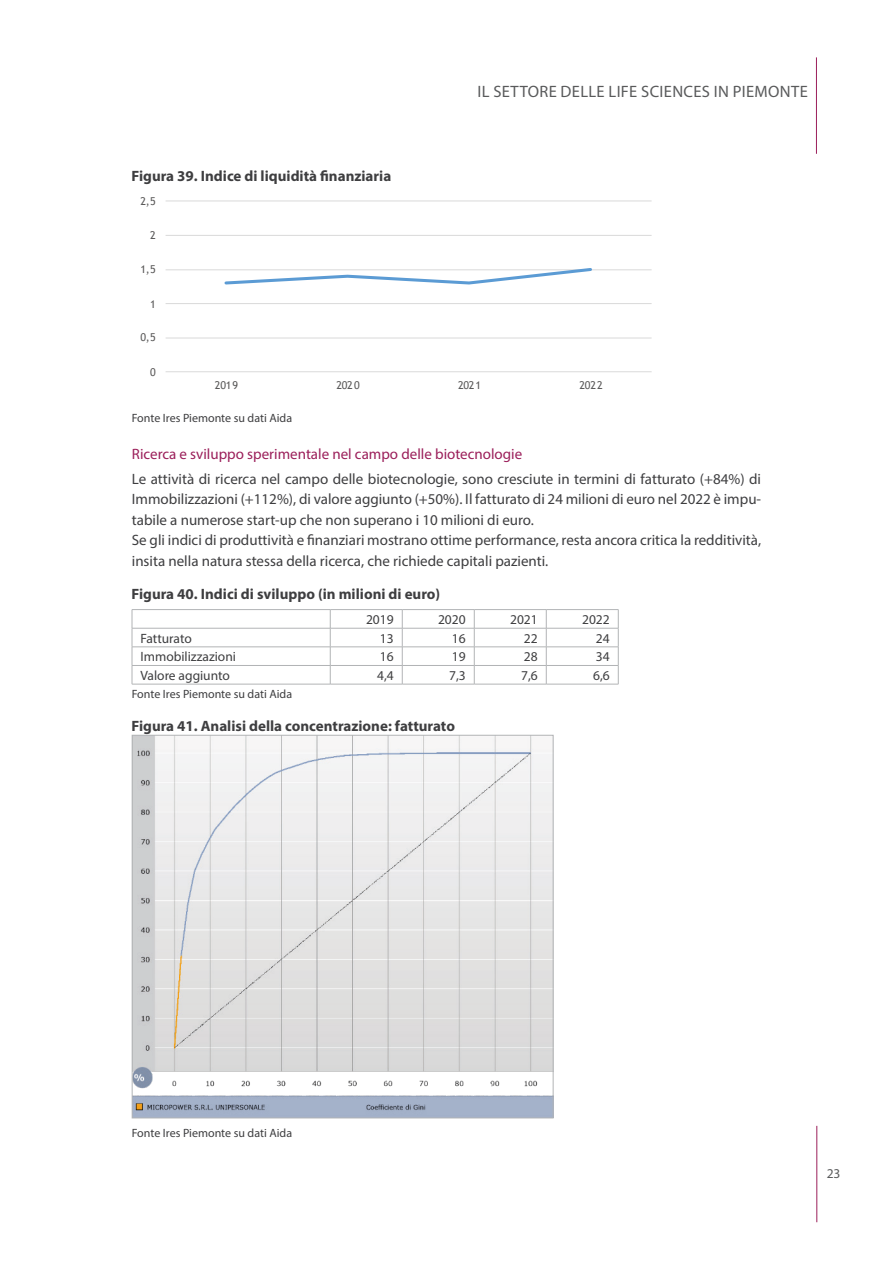
<style>
.page{position:relative;width:893px;height:1263px;background:#fff}
.page>*{position:absolute;margin:0;border:0;box-sizing:border-box;transform-origin:0 0}
.t1{font:16.5px "Myriad Pro";letter-spacing:.02em;color:#595a5b}
.Testo{font:15px/20.5px "Myriad Pro";color:#3e3e40;text-align:justify}
.Titolo_tabella_figur{font:700 15px "Myriad Pro";color:#3e3e40}
.Titolo_3{font:15px "Myriad Pro";color:#9b1f5a}
.Testo_cella{font:13.5px "Myriad Pro";color:#3e3e40}
.Testo_colonna{font:13.5px "Myriad Pro";color:#3e3e40}
.t2{font:13.5px "Myriad Pro";color:#595a5b}
.Fonte{font:12px "Myriad Pro";color:#3e3e40}
.t3{font:10.8px "Trebuchet MS";letter-spacing:-.025em;color:#5b5a5a}
</style>
<div class="page">
<hr style="left:816px;top:1126px;width:1px;height:96px;background:#9b1f5a">
<hr style="left:816px;top:57px;width:1px;height:97px;background:#9b1f5a">
<hr style="left:166px;top:337px;width:486px;height:1px;background:#dadada">
<hr style="left:166px;top:303px;width:486px;height:1px;background:#dadada">
<hr style="left:166px;top:269px;width:486px;height:1px;background:#dadada">
<hr style="left:166px;top:235px;width:486px;height:1px;background:#dadada">
<hr style="left:166px;top:200px;width:486px;height:1px;background:#dadada">
<hr style="left:166px;top:371px;width:486px;height:1px;background:#dadada">
<svg style="left:223px;top:268px;width:371px;height:17px"></svg>
<hr style="left:132px;top:609px;width:198px;height:1px;background:#b2b4b6">
<hr style="left:330px;top:609px;width:72px;height:1px;background:#b2b4b6">
<hr style="left:402px;top:609px;width:72px;height:1px;background:#b2b4b6">
<hr style="left:474px;top:609px;width:72px;height:1px;background:#b2b4b6">
<hr style="left:546px;top:609px;width:72px;height:1px;background:#b2b4b6">
<hr style="left:132px;top:628px;width:198px;height:1px;background:#b2b4b6">
<hr style="left:330px;top:628px;width:72px;height:1px;background:#b2b4b6">
<hr style="left:402px;top:628px;width:72px;height:1px;background:#b2b4b6">
<hr style="left:474px;top:628px;width:72px;height:1px;background:#b2b4b6">
<hr style="left:546px;top:628px;width:72px;height:1px;background:#b2b4b6">
<hr style="left:132px;top:647px;width:198px;height:1px;background:#b2b4b6">
<hr style="left:330px;top:647px;width:72px;height:1px;background:#b2b4b6">
<hr style="left:402px;top:647px;width:72px;height:1px;background:#b2b4b6">
<hr style="left:474px;top:647px;width:72px;height:1px;background:#b2b4b6">
<hr style="left:546px;top:647px;width:72px;height:1px;background:#b2b4b6">
<hr style="left:132px;top:665px;width:198px;height:1px;background:#b2b4b6">
<svg style="left:132px;top:610px;width:1px;height:74px"></svg>
<hr style="left:330px;top:665px;width:72px;height:1px;background:#b2b4b6">
<svg style="left:330px;top:610px;width:1px;height:74px"></svg>
<hr style="left:402px;top:665px;width:72px;height:1px;background:#b2b4b6">
<svg style="left:402px;top:610px;width:1px;height:74px"></svg>
<hr style="left:474px;top:665px;width:72px;height:1px;background:#b2b4b6">
<svg style="left:474px;top:610px;width:1px;height:74px"></svg>
<hr style="left:546px;top:665px;width:72px;height:1px;background:#b2b4b6">
<svg style="left:546px;top:610px;width:1px;height:74px"></svg>
<svg style="left:618px;top:610px;width:1px;height:74px"></svg>
<hr style="left:132px;top:684px;width:198px;height:1px;background:#b2b4b6">
<hr style="left:330px;top:684px;width:72px;height:1px;background:#b2b4b6">
<hr style="left:402px;top:684px;width:72px;height:1px;background:#b2b4b6">
<hr style="left:474px;top:684px;width:72px;height:1px;background:#b2b4b6">
<hr style="left:546px;top:684px;width:72px;height:1px;background:#b2b4b6">
<img style="left:134px;top:737px;width:417px;height:379px">
<p class="Titolo_tabella_figur" style="left:132px;top:166px;width:261px">Figura 39. Indice di liquidità finanziaria</p>
<p class="t3" style="left:141px;top:195px;width:17px">2,5</p>
<p class="t3" style="left:150px;top:229px;width:7px">2</p>
<p class="t3" style="left:141px;top:263px;width:17px">1,5</p>
<p class="t3" style="left:150px;top:297px;width:7px">1</p>
<p class="t3" style="left:141px;top:331px;width:17px">0,5</p>
<p class="t3" style="left:150px;top:366px;width:7px">0</p>
<p class="t1" style="left:477px;top:82px;width:332px">IL SETTORE DELLE LIFE SCIENCES IN PIEMONTE</p>
<p class="t3" style="left:215px;top:379px;width:25px">2019</p>
<p class="t3" style="left:336px;top:379px;width:25px">2020</p>
<p class="t3" style="left:458px;top:379px;width:25px">2021</p>
<p class="t3" style="left:579px;top:379px;width:25px">2022</p>
<p class="Fonte" style="left:132px;top:411px;width:162px">Fonte Ires Piemonte su dati Aida</p>
<p class="Titolo_3" style="left:132px;top:445px;width:392px">Ricerca e sviluppo sperimentale nel campo delle biotecnologie</p>
<p class="Testo" style="left:132px;top:468px;width:631px">Le attività di ricerca nel campo delle biotecnologie, sono cresciute in termini di fatturato (+84%) di Immobilizzazioni (+112%), di valore aggiunto (+50%). Il fatturato di 24 milioni di euro nel 2022 è impu&shy;tabile a numerose start-up che non superano i 10 milioni di euro.</p>
<p class="Testo" style="left:132px;top:530px;width:631px">Se gli indici di produttività e finanziari mostrano ottime performance, resta ancora critica la redditività, insita nella natura stessa della ricerca, che richiede capitali pazienti.</p>
<p class="Titolo_tabella_figur" style="left:132px;top:584px;width:310px">Figura 40. Indici di sviluppo (in milioni di euro)</p>
<p class="Testo_cella" style="left:366px;top:611px;width:29px">2019</p>
<p class="Testo_cella" style="left:438px;top:611px;width:29px">2020</p>
<p class="Testo_cella" style="left:510px;top:611px;width:29px">2021</p>
<p class="Testo_cella" style="left:582px;top:611px;width:29px">2022</p>
<p class="Testo_colonna" style="left:141px;top:630px;width:53px">Fatturato</p>
<p class="Testo_cella" style="left:380px;top:630px;width:15px">13</p>
<p class="Testo_cella" style="left:452px;top:630px;width:15px">16</p>
<p class="Testo_cella" style="left:524px;top:630px;width:15px">22</p>
<p class="Testo_cella" style="left:596px;top:630px;width:15px">24</p>
<p class="Testo_colonna" style="left:141px;top:648px;width:97px">Immobilizzazioni</p>
<p class="Testo_cella" style="left:380px;top:648px;width:15px">16</p>
<p class="Testo_cella" style="left:452px;top:648px;width:15px">19</p>
<p class="Testo_cella" style="left:524px;top:648px;width:15px">28</p>
<p class="Testo_cella" style="left:596px;top:648px;width:15px">34</p>
<p class="Testo_colonna" style="left:141px;top:667px;width:91px">Valore aggiunto</p>
<p class="Testo_cella" style="left:377px;top:667px;width:18px">4,4</p>
<p class="Testo_cella" style="left:449px;top:667px;width:18px">7,3</p>
<p class="Testo_cella" style="left:521px;top:667px;width:18px">7,6</p>
<p class="Testo_cella" style="left:593px;top:667px;width:18px">6,6</p>
<p class="Fonte" style="left:132px;top:686px;width:162px">Fonte Ires Piemonte su dati Aida</p>
<p class="Titolo_tabella_figur" style="left:132px;top:716px;width:325px">Figura 41. Analisi della concentrazione: fatturato</p>
<p class="Fonte" style="left:132px;top:1126px;width:162px">Fonte Ires Piemonte su dati Aida</p>
<p class="t2" style="left:827px;top:1165px;width:15px">23</p>
</div>
